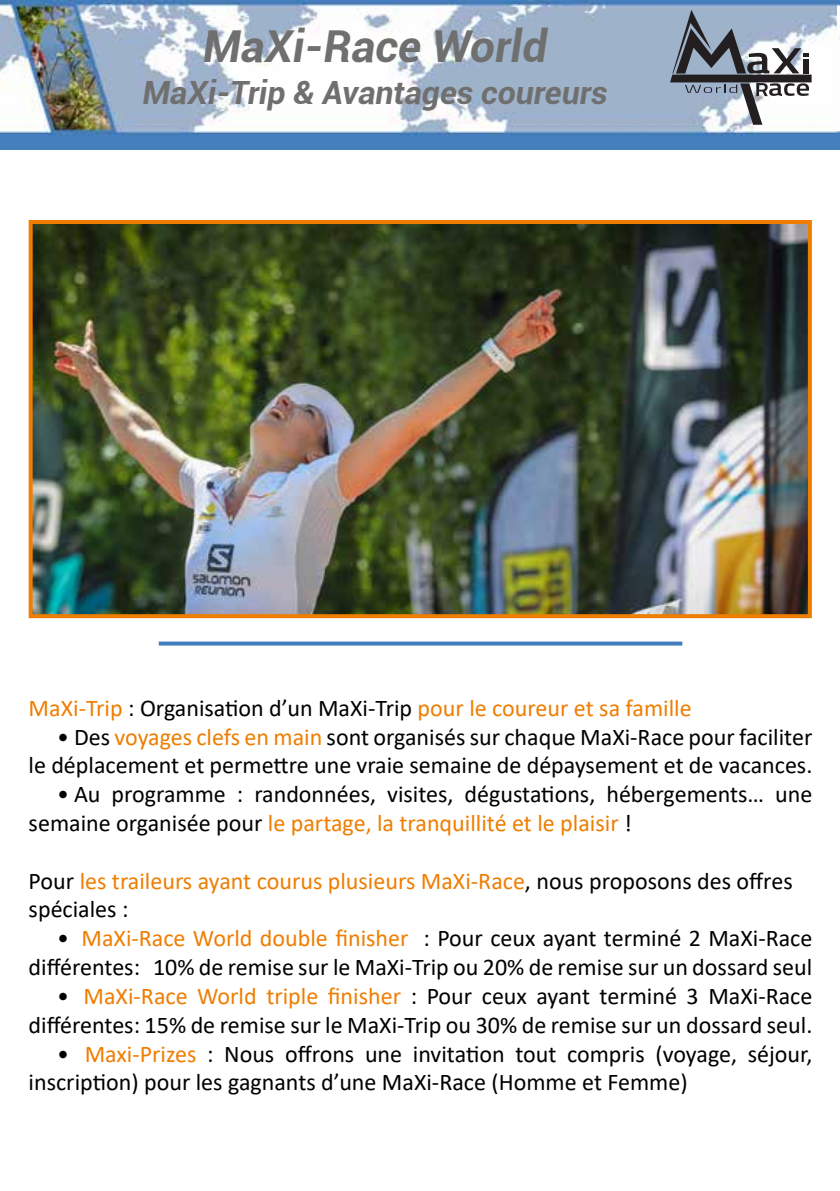
<style>
.page{position:relative;width:840px;height:1191px;background:#fff}
.page>*{position:absolute;margin:0;border:0;box-sizing:border-box;transform-origin:0 0}
.t1{font:italic 700 44px "Roboto";color:#706f6f}
.t2{font:italic 700 32px "Roboto";color:#706f6f}
.t3{font:24px/28.8px "Calibri";color:#000;text-align:right}
.t4{font:24px/28.8px "Calibri";color:#ef7d00}
.s1{color:#000}
.s2{color:#ef7d00}
</style>
<div class="page">
<img style="left:0;top:0;width:836px;height:149px">
<img style="left:836px;top:0;width:3px;height:150px">
<svg style="left:669px;top:10px;width:142px;height:115px"></svg>
<img style="left:34px;top:225px;width:772px;height:388px">
<div style="left:29px;top:220px;width:782px;height:398px;border:4px solid #ef7d00"></div>
<svg style="left:159px;top:641px;width:523px;height:4px;background:#5d90c6"></svg>
<h1 class="t1" style="left:202px;top:16px;width:346px">MaXi-Race World</h1>
<h2 class="t2" style="left:142px;top:70px;width:466px">MaXi-Trip &amp; Avantages coureurs</h2>
<p class="t4" style="left:29px;top:693px;width:664px">MaXi-Trip <span class="s1">: Organisation d’un MaXi-Trip</span> pour le coureur et sa famille</p>
<p class="t3" style="left:29px;top:721px;width:784px">• Des <span class="s2">voyages clefs en main</span> sont organisés sur chaque MaXi-Race pour faciliter<br>le déplacement et permettre une vraie semaine de dépaysement et de vacances.</p>
<p class="t3" style="left:29px;top:779px;width:784px;text-align:left;text-indent:28px">• Au programme : randonnées, visites, dégustations, hébergements… une semaine organisée pour <span class="s2">le partage, la tranquillité et le plaisir</span> !</p>
<p class="t4" style="left:29px;top:865px;width:765px"><span class="s1">Pour</span> les traileurs ayant courus plusieurs MaXi-Race<span class="s1">, nous proposons des offres spéciales :</span></p>
<p class="t3" style="left:29px;top:923px;width:784px">• <span class="s2">MaXi-Race World double finisher</span> : Pour ceux ayant terminé 2 MaXi-Race différentes: 10% de remise sur le MaXi-Trip ou 20% de remise sur un dossard seul</p>
<p class="t3" style="left:29px;top:981px;width:784px">• <span class="s2">MaXi-Race World triple finisher</span> : Pour ceux ayant terminé 3 MaXi-Race différentes: 15% de remise sur le MaXi-Trip ou 30% de remise sur un dossard seul.</p>
<p class="t3" style="left:29px;top:1038px;width:784px;text-align:left;text-indent:28px">• <span class="s2">Maxi-Prizes</span> : Nous offrons une invitation tout compris (voyage, séjour, inscription) pour les gagnants d’une MaXi-Race (Homme et Femme)</p>
</div>
